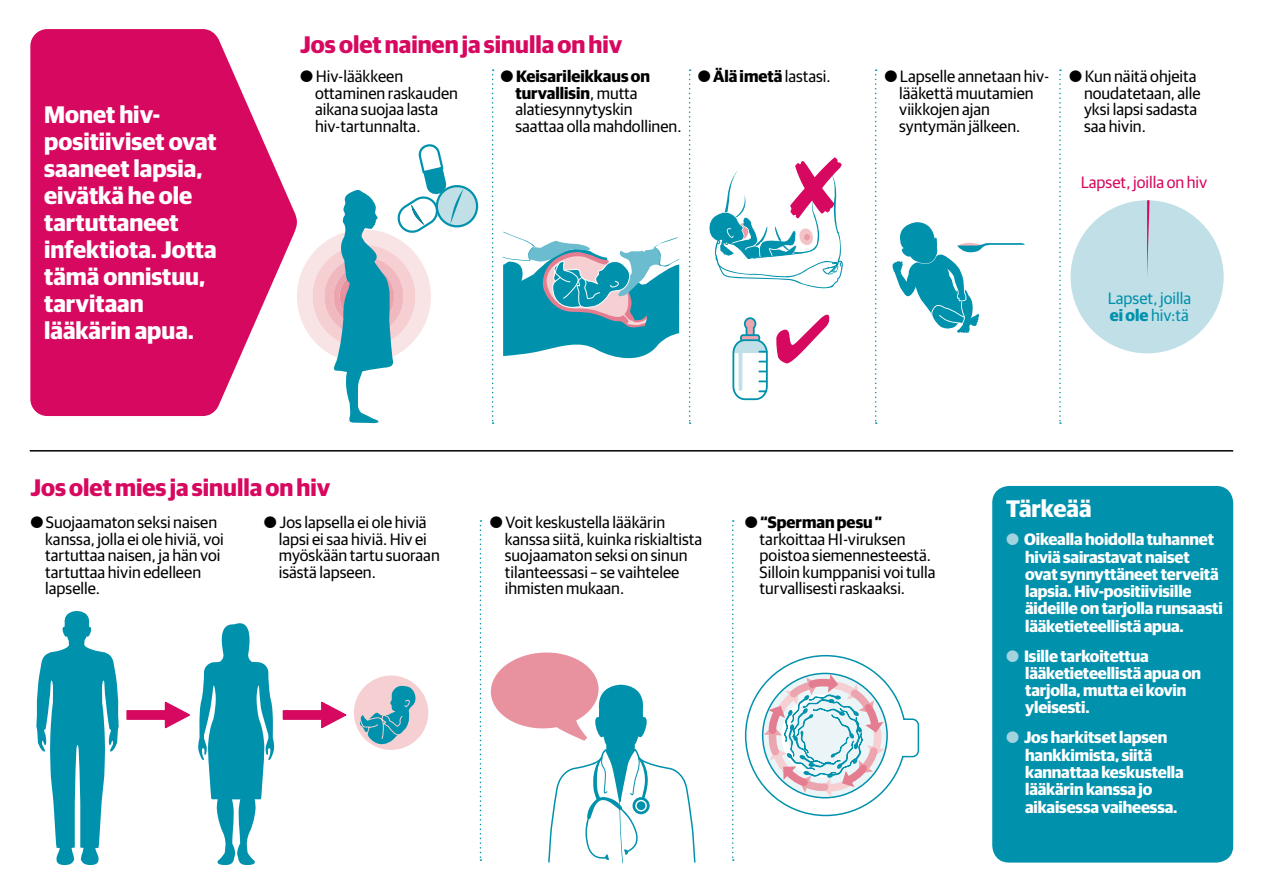
<style>
.page{position:relative;width:1263px;height:893px;background:#fff}
.page>*{position:absolute;margin:0;border:0;box-sizing:border-box;transform-origin:0 0}
.t1{font:700 24px/27px "Guardian Sans";color:#fff}
.t2{font:700 24px "Guardian Sans";color:#d7085f}
.t3{font:16.5px/16.5px "Guardian Sans";color:#000}
.t4{font:700 16.5px/17.2px "Guardian Sans";letter-spacing:-.01em;color:#fff}
.t5{font:16.5px/16.5px "Guardian Sans";color:#0091ac}
.t6{font:16.5px "Guardian Sans";color:#d7085f}
.t7{font:700 16.5px "Guardian Sans";color:#000}
.s1{font-weight:700}
.s2{font-weight:400}
.s3{color:#a3d3df}
</style>
<div class="page">
<svg style="left:30px;top:29px;width:267px;height:387px;fill:#d7085f"></svg>
<div style="left:992px;top:486px;width:241px;height:377px;background:#0091ac;border-radius:17px"></div>
<hr style="left:30px;top:450px;width:1203px;height:2px;background:#000">
<svg style="left:492px;top:69px;width:2px;height:355px"></svg>
<svg style="left:689px;top:69px;width:2px;height:355px"></svg>
<svg style="left:875px;top:69px;width:2px;height:355px"></svg>
<svg style="left:1059px;top:69px;width:2px;height:355px"></svg>
<svg style="left:297px;top:144px;width:181px;height:279px"></svg>
<svg style="left:502px;top:232px;width:177px;height:127px"></svg>
<svg style="left:709px;top:157px;width:134px;height:132px"></svg>
<svg style="left:732px;top:317px;width:36px;height:83px"></svg>
<svg style="left:776px;top:315px;width:53px;height:48px"></svg>
<svg style="left:892px;top:222px;width:133px;height:111px"></svg>
<div style="left:1070px;top:200px;width:154px;height:153px;background:#c0dfe7;border-radius:50%"></div>
<svg style="left:1147px;top:200px;width:2px;height:75px"></svg>
<svg style="left:480px;top:520px;width:1px;height:341px"></svg>
<svg style="left:732px;top:520px;width:2px;height:341px"></svg>
<div style="left:354px;top:675px;width:74px;height:75px;background:#f5cfd2;border-radius:50%"></div>
<svg style="left:358px;top:685px;width:58px;height:65px"></svg>
<svg style="left:282px;top:701px;width:65px;height:28px"></svg>
<svg style="left:490px;top:652px;width:206px;height:211px"></svg>
<svg style="left:744px;top:654px;width:176px;height:163px"></svg>
<svg style="left:36px;top:611px;width:83px;height:254px"></svg>
<svg style="left:126px;top:623px;width:149px;height:242px"></svg>
<h1 class="t1" style="left:44px;top:99px;width:174px">Monet hiv&shy;positiiviset ovat saaneet lapsia, eivätkä he ole tartuttaneet infektiota. Jotta tämä onnistuu, tarvitaan lääkärin apua.</h1>
<h1 class="t2" style="left:300px;top:27px;width:324px">Jos olet nainen ja sinulla on hiv</h1>
<p class="t3" style="left:315px;top:67px;width:144px;text-indent:-15px">● Hiv-lääkkeen ottaminen raskauden aikana suojaa lasta hiv-tartunnalta.</p>
<p class="t3" style="left:515px;top:67px;width:168px;text-indent:-15px">●<span class="s1">Keisarileikkaus on turvallisin</span>, mutta alatiesynnytyskin saattaa olla mahdollinen.</p>
<p class="t7" style="left:698px;top:64px;width:134px">● Älä imetä <span class="s2">lastasi.</span></p>
<p class="t3" style="left:899px;top:67px;width:152px;text-indent:-15px">● Lapselle annetaan hiv&shy;lääkettä muutamien viikkojen ajan syntymän jälkeen.</p>
<p class="t3" style="left:1084px;top:67px;width:118px;text-indent:-15px">● Kun näitä ohjeita noudatetaan, alle yksi lapsi sadasta saa hivin.</p>
<p class="t6" style="left:1081px;top:171px;width:128px">Lapset, joilla on hiv</p>
<p class="t5" style="left:1108px;top:289px;width:85px">Lapset, joilla <span class="s1">ei ole</span> hiv:tä</p>
<h1 class="t2" style="left:30px;top:470px;width:302px">Jos olet mies ja sinulla on hiv</h1>
<p class="t3" style="left:45px;top:513px;width:180px;text-indent:-15px">● Suojaamaton seksi naisen kanssa, jolla ei ole hiviä, voi tartuttaa naisen, ja hän voi tartuttaa hivin edelleen lapselle.</p>
<p class="t3" style="left:279px;top:513px;width:162px;text-indent:-15px">● Jos lapsella ei ole hiviä lapsi ei saa hiviä. Hiv ei myöskään tartu suoraan isästä lapseen.</p>
<p class="t3" style="left:505px;top:513px;width:199px;text-indent:-15px">● Voit keskustella lääkärin kanssa siitä, kuinka riskialtista suojaamaton seksi on sinun tilanteessasi – se vaihtelee ihmisten mukaan.</p>
<p class="t3" style="left:760px;top:513px;width:177px;text-indent:-15px">●<span class="s1">“Sperman pesu ” </span>tarkoittaa HI-viruksen poistoa siemennesteestä.<br>Silloin kumppanisi voi tulla turvallisesti raskaaksi.</p>
<h1 class="t1" style="left:1006px;top:493px;width:87px">Tärkeää</h1>
<p class="t4" style="left:1025px;top:529px;width:199px;text-indent:-19px"><span class="s3">●</span> Oikealla hoidolla tuhannet hiviä sairastavat naiset ovat synnyttäneet terveitä lapsia. Hiv-positiivisille äideille on tarjolla runsaasti lääketieteellistä apua.</p>
<p class="t4" style="left:1025px;top:646px;width:177px;text-indent:-19px"><span class="s3">●</span> Isille tarkoitettua lääketieteellistä apua on tarjolla, mutta ei kovin yleisesti.</p>
<p class="t4" style="left:1025px;top:727px;width:160px;text-indent:-19px"><span class="s3">●</span> Jos harkitset lapsen hankkimista, siitä kannattaa keskustella lääkärin kanssa jo aikaisessa vaiheessa.</p>
</div>
